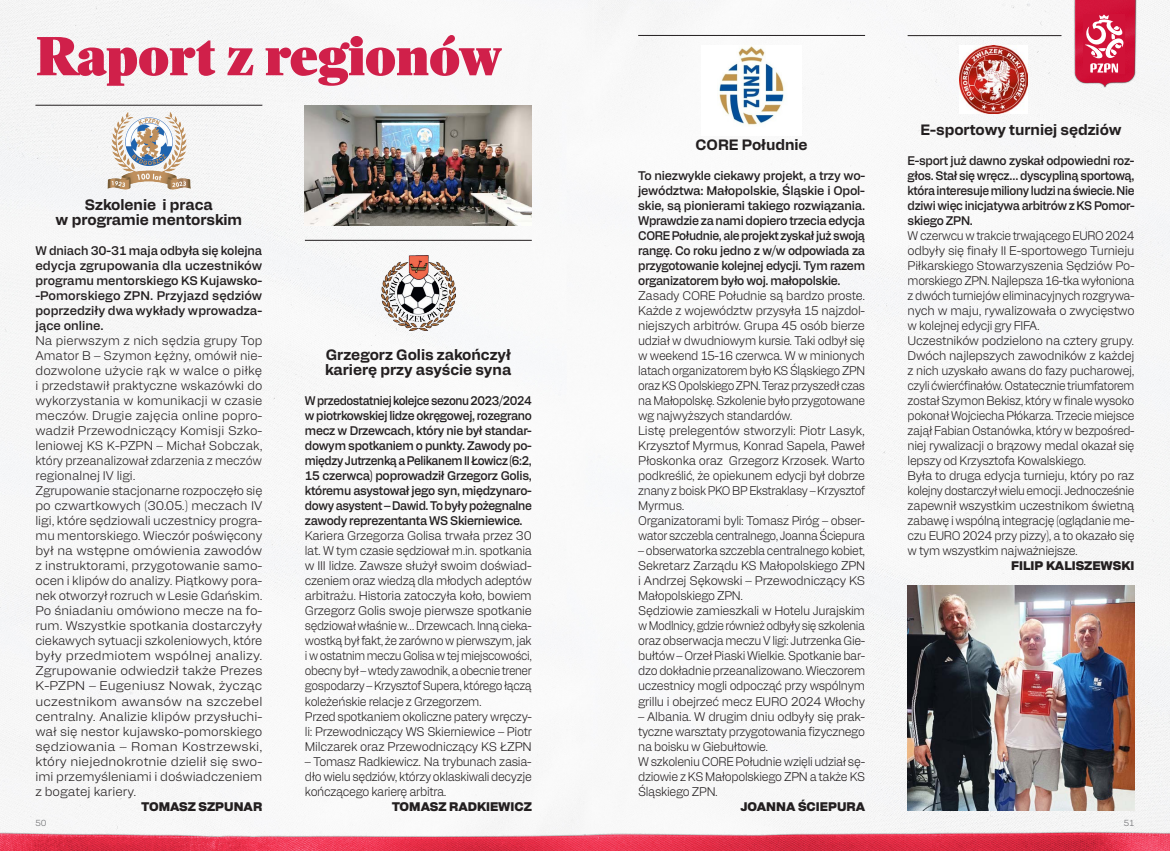
<style>
.page{position:relative;width:1170px;height:851px;background:#fff}
.page>*{position:absolute;margin:0;border:0;box-sizing:border-box;transform-origin:0 0}
._002_Akapit_zwykły{font:900 56.25px "Richmond Display";color:#d0204a}
.śródtytuł{font:700 15px/15px "Alfabet";color:#231f20;text-align:center}
._002_Akapit_zwykły-2{font:300 12.5px/15px "Alfabet";letter-spacing:-.025em;color:#231f20;text-align:justify}
._002_Akapit_zwykły-3{font:500 12.5px/15px "Alfabet";letter-spacing:-.025em;color:#231f20;text-align:justify}
._002_Akapit_zwykły-4{font:300 12.5px/15px "Alfabet";letter-spacing:-.025em;color:#231f20;text-align:justify;scale:.95 1}
._002_Akapit_zwykły-5{font:500 12.5px/15px "Alfabet";letter-spacing:-.025em;color:#231f20;text-align:justify;scale:.91 1}
._002_Akapit_zwykły-6{font:300 12.5px/15px "Alfabet";letter-spacing:-.025em;color:#231f20;text-align:justify;scale:.96 1}
._002_Akapit_zwykły-7{font:300 12.5px/15px "Alfabet";letter-spacing:-.025em;color:#231f20;text-align:justify;scale:.93 1}
._002_Akapit_zwykły-8{font:500 12.5px/15px "Alfabet";letter-spacing:-.025em;color:#231f20;text-align:justify;scale:.95 1}
._002_Akapit_zwykły-9{font:300 12.5px/15px "Alfabet";letter-spacing:-.025em;color:#231f20;text-align:justify;scale:.94 1}
.autor{font:900 12.5px "Alfabet";color:#231f20}
.t1{font:300 8.75px "Alfabet";color:#6c6d70}
</style>
<div class="page">
<img style="left:0;top:0;width:1169px;height:825px">
<img style="left:0;top:825px;width:1169px;height:25px">
<img style="left:1049px;top:0;width:120px;height:105px">
<div style="left:1083px;top:14px;width:41px;height:60px;background:#d01238"></div>
<svg style="left:1085px;top:14px;width:38px;height:59px"></svg>
<img style="left:305px;top:105px;width:226px;height:120px">
<img style="left:95px;top:106px;width:108px;height:89px">
<img style="left:701px;top:45px;width:100px;height:90px">
<img style="left:959px;top:45px;width:68px;height:68px">
<img style="left:381px;top:255px;width:74px;height:75px">
<hr style="left:305px;top:240px;width:226px;height:1px;background:#231f20">
<hr style="left:638px;top:35px;width:227px;height:1px;background:#231f20">
<hr style="left:907px;top:35px;width:154px;height:1px;background:#231f20">
<hr style="left:35px;top:105px;width:227px;height:1px;background:#231f20">
<img style="left:907px;top:585px;width:227px;height:225px">
<p class="_002_Akapit_zwykły" style="left:35px;top:23px;width:467px">Raport z regionów</p>
<p class="śródtytuł" style="left:56px;top:196px;width:188px">Szkolenie i praca<br>w programie mentorskim</p>
<p class="_002_Akapit_zwykły-3" style="left:35px;top:242px;width:228px">W dniach 30-31 maja odbyła się kolejna edycja zgrupowania dla uczestników programu mentorskiego KS Kujawsko--Pomorskiego ZPN. Przyjazd sędziów poprzedziły dwa wykłady wprowadza&shy;jące online.</p>
<p class="_002_Akapit_zwykły-2" style="left:35px;top:332px;width:228px">Na pierwszym z nich sędzia grupy Top Amator B – Szymon Łężny, omówił nie&shy;dozwolone użycie rąk w walce o piłkę i przedstawił praktyczne wskazówki do wykorzystania w komunikacji w czasie meczów. Drugie zajęcia online popro&shy;wadził Przewodniczący Komisji Szko&shy;leniowej KS K-PZPN – Michał Sobczak, który przeanalizował zdarzenia z meczów regionalnej IV ligi.</p>
<p class="_002_Akapit_zwykły-2" style="left:35px;top:482px;width:228px">Zgrupowanie stacjonarne rozpoczęło się po czwartkowych (30.05.) meczach IV ligi, które sędziowali uczestnicy progra&shy;mu mentorskiego. Wieczór poświęcony był na wstępne omówienia zawodów z instruktorami, przygotowanie samo&shy;ocen i klipów do analizy. Piątkowy pora&shy;nek otworzył rozruch w Lesie Gdańskim.<br>Po śniadaniu omówiono mecze na fo&shy;rum. Wszystkie spotkania dostarczyły ciekawych sytuacji szkoleniowych, które były przedmiotem wspólnej analizy.<br>Zgrupowanie odwiedził także Prezes K-PZPN – Eugeniusz Nowak, życząc uczestnikom awansów na szczebel centralny. Analizie klipów przysłuchi&shy;wał się nestor kujawsko-pomorskiego sędziowania – Roman Kostrzewski, który niejednokrotnie dzielił się swo&shy;imi przemyśleniami i doświadczeniem z bogatej kariery.</p>
<p class="autor" style="left:141px;top:796px;width:122px">TOMASZ SZPUNAR</p>
<p class="śródtytuł" style="left:325px;top:346px;width:187px;text-align:left">Grzegorz Golis zakończył karierę przy asyście syna</p>
<p class="_002_Akapit_zwykły-5" style="left:305px;top:392px;width:251px">W przedostatniej kolejce sezonu 2023/2024 w piotrkowskiej lidze okręgowej, rozegrano mecz w Drzewcach, który nie był standar&shy;dowym spotkaniem o punkty. Zawody po&shy;między Jutrzenką a Pelikanem II Łowicz (6:2, 15 czerwca) poprowadził Grzegorz Golis, któremu asystował jego syn, międzynaro&shy;dowy asystent – Dawid. To były pożegnalne zawody reprezentanta WS Skierniewice.</p>
<p class="_002_Akapit_zwykły-2" style="left:305px;top:527px;width:228px">Kariera Grzegorza Golisa trwała przez 30 lat. W tym czasie sędziował m.in. spotkania w III lidze. Zawsze służył swoim doświad&shy;czeniem oraz wiedzą dla młodych adeptów arbitrażu. Historia zatoczyła koło, bowiem Grzegorz Golis swoje pierwsze spotkanie sędziował właśnie w… Drzewcach. Inną cieka&shy;wostką był fakt, że zarówno w pierwszym, jak i w ostatnim meczu Golisa w tej miejscowości, obecny był – wtedy zawodnik, a obecnie trener gospodarzy – Krzysztof Supera, którego łączą koleżeńskie relacje z Grzegorzem.</p>
<p class="_002_Akapit_zwykły-4" style="left:305px;top:707px;width:240px">Przed spotkaniem okoliczne patery wręczy&shy;li: Przewodniczący WS Skierniewice – Piotr Milczarek oraz Przewodniczący KS ŁZPN</p>
<p class="_002_Akapit_zwykły-4" style="left:305px;top:752px;width:240px">– Tomasz Radkiewicz. Na trybunach zasia&shy;dło wielu sędziów, którzy oklaskiwali decyzje kończącego karierę arbitra.</p>
<p class="autor" style="left:392px;top:796px;width:141px">TOMASZ RADKIEWICZ</p>
<p class="śródtytuł" style="left:695px;top:136px;width:114px">CORE Południe</p>
<p class="_002_Akapit_zwykły-3" style="left:638px;top:167px;width:228px">To niezwykle ciekawy projekt, a trzy wo&shy;jewództwa: Małopolskie, Śląskie i Opol&shy;skie, są pionierami takiego rozwiązania.<br>Wprawdzie za nami dopiero trzecia edycja CORE Południe, ale projekt zyskał już swoją rangę. Co roku jedno z w/w odpowiada za przygotowanie kolejnej edycji. Tym razem organizatorem było woj. małopolskie.</p>
<p class="_002_Akapit_zwykły-2" style="left:638px;top:287px;width:228px">Zasady CORE Południe są bardzo proste.<br>Każde z województw przysyła 15 najzdol&shy;niejszych arbitrów. Grupa 45 osób bierze udział w dwudniowym kursie. Taki odbył się w weekend 15-16 czerwca. W w minionych latach organizatorem było KS Śląskiego ZPN oraz KS Opolskiego ZPN. Teraz przyszedł czas na Małopolskę. Szkolenie było przygotowane wg najwyższych standardów.</p>
<p class="_002_Akapit_zwykły-2" style="left:638px;top:422px;width:228px">Listę prelegentów stworzyli: Piotr Lasyk, Krzysztof Myrmus, Konrad Sapela, Paweł Płoskonka oraz Grzegorz Krzosek. Warto podkreślić, że opiekunem edycji był dobrze znany z boisk PKO BP Ekstraklasy – Krzysztof Myrmus.</p>
<p class="_002_Akapit_zwykły-4" style="left:638px;top:512px;width:240px">Organizatorami byli: Tomasz Piróg – obser&shy;wator szczebla centralnego, Joanna Ściepura</p>
<p class="_002_Akapit_zwykły-9" style="left:638px;top:542px;width:243px">– obserwatorka szczebla centralnego kobiet, Sekretarz Zarządu KS Małopolskiego ZPN i Andrzej Sękowski – Przewodniczący KS Małopolskiego ZPN.</p>
<p class="_002_Akapit_zwykły-6" style="left:638px;top:602px;width:238px">Sędziowie zamieszkali w Hotelu Jurajskim w Modlnicy, gdzie również odbyły się szkolenia oraz obserwacja meczu V ligi: Jutrzenka Gie&shy;bułtów – Orzeł Piaski Wielkie. Spotkanie bar&shy;dzo dokładnie przeanalizowano. Wieczorem uczestnicy mogli odpocząć przy wspólnym grillu i obejrzeć mecz EURO 2024 Włochy</p>
<p class="_002_Akapit_zwykły-2" style="left:638px;top:707px;width:228px">– Albania. W drugim dniu odbyły się prak&shy;tyczne warsztaty przygotowania fizycznego na boisku w Giebułtowie.</p>
<p class="_002_Akapit_zwykły-4" style="left:638px;top:752px;width:240px">W szkoleniu CORE Południe wzięli udział sę&shy;dziowie z KS Małopolskiego ZPN a także KS Śląskiego ZPN.</p>
<p class="autor" style="left:740px;top:796px;width:126px">JOANNA ŚCIEPURA</p>
<p class="śródtytuł" style="left:920px;top:121px;width:202px">E-sportowy turniej sędziów</p>
<p class="_002_Akapit_zwykły-8" style="left:907px;top:152px;width:240px">E-sport już dawno zyskał odpowiedni roz&shy;głos. Stał się wręcz… dyscypliną sportową, która interesuje miliony ludzi na świecie. Nie dziwi więc inicjatywa arbitrów z KS Pomor&shy;skiego ZPN.</p>
<p class="_002_Akapit_zwykły-7" style="left:907px;top:227px;width:245px">W czerwcu w trakcie trwającego EURO 2024 odbyły się finały II E-sportowego Turnieju Piłkarskiego Stowarzyszenia Sędziów Po&shy;morskiego ZPN. Najlepsza 16-tka wyłoniona z dwóch turniejów eliminacyjnych rozgrywa&shy;nych w maju, rywalizowała o zwycięstwo w kolejnej edycji gry FIFA.</p>
<p class="_002_Akapit_zwykły-2" style="left:907px;top:332px;width:228px">Uczestników podzielono na cztery grupy.<br>Dwóch najlepszych zawodników z każdej z nich uzyskało awans do fazy pucharowej, czyli ćwierćfinałów. Ostatecznie triumfatorem został Szymon Bekisz, który w finale wysoko pokonał Wojciecha Płókarza. Trzecie miejsce zajął Fabian Ostanówka, który w bezpośred&shy;niej rywalizacji o brązowy medal okazał się lepszy od Krzysztofa Kowalskiego.</p>
<p class="_002_Akapit_zwykły-2" style="left:907px;top:467px;width:228px">Była to druga edycja turnieju, który po raz kolejny dostarczył wielu emocji. Jednocześnie zapewnił wszystkim uczestnikom świetną zabawę i wspólną integrację (oglądanie me&shy;czu EURO 2024 przy pizzy), a to okazało się w tym wszystkim najważniejsze.</p>
<p class="autor" style="left:1011px;top:556px;width:125px">FILIP KALISZEWSKI</p>
<p class="t1" style="left:35px;top:816px;width:13px">50</p>
<p class="t1" style="left:1123px;top:816px;width:12px">51</p>
</div>
